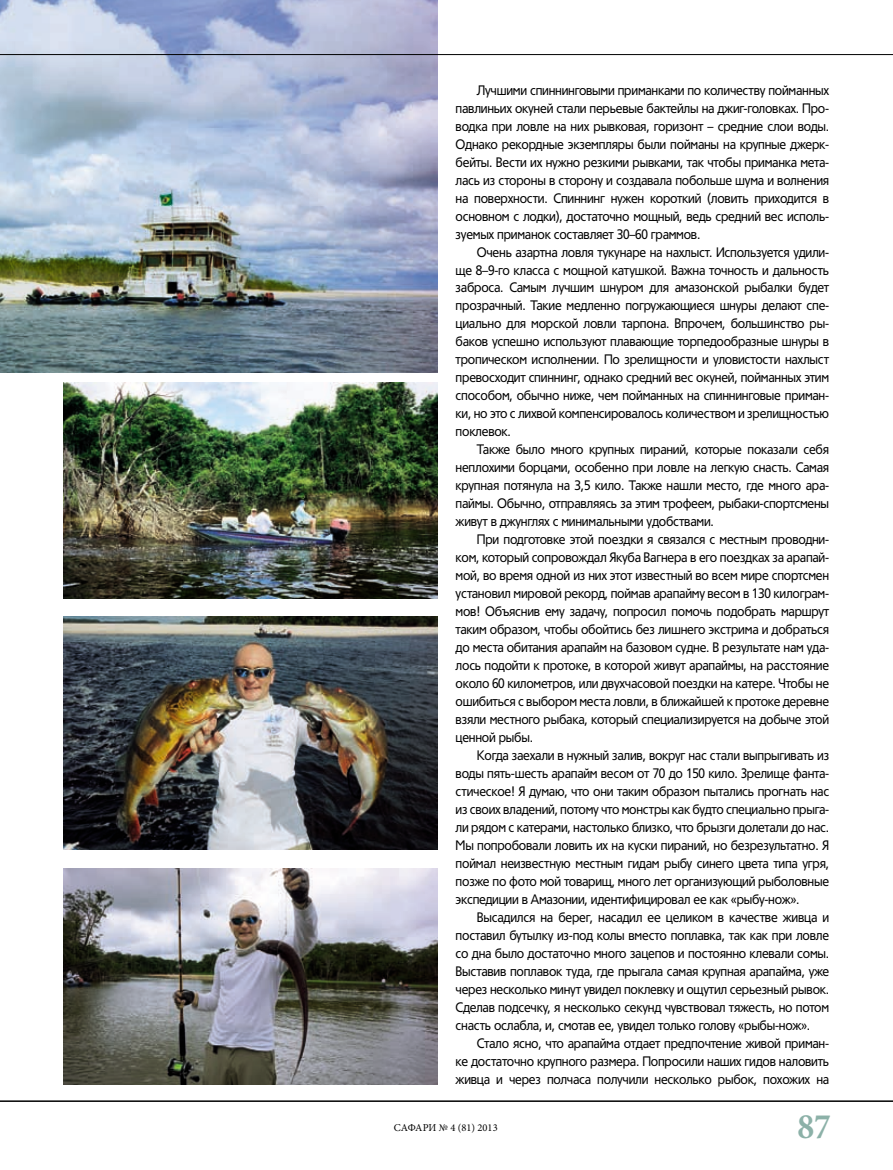
<style>
.page{position:relative;width:893px;height:1170px;background:#fff}
.page>*{position:absolute;margin:0;border:0;box-sizing:border-box;transform-origin:0 0}
.t1{font:700 condensed 36px "Minion Pro";color:#8cb1a8}
.t2{font:13.5px/18px "Tornado Cyr";letter-spacing:-.02em;color:#000;text-align:justify;scale:.9 1}
.t3{font:10.5px "Minion Pro";color:#000}
</style>
<div class="page">
<img style="left:0;top:0;width:437px;height:373px">
<hr style="left:0;top:54px;width:893px;height:1px;background:#000">
<hr style="left:0;top:1100px;width:893px;height:1px;background:#000">
<img style="left:64px;top:382px;width:373px;height:216px">
<img style="left:64px;top:616px;width:373px;height:233px">
<img style="left:64px;top:868px;width:373px;height:216px">
<p class="t2" style="left:456px;top:81px;width:417px;text-indent:21px">Лучшими спиннинговыми приманками по количеству пойманных павлиньих окуней стали перьевые бактейлы на джиг-головках. Про&shy;водка при ловле на них рывковая, горизонт – средние слои воды.<br>Однако рекордные экземпляры были пойманы на крупные джерк&shy;бейты. Вести их нужно резкими рывками, так чтобы приманка мета&shy;лась из стороны в сторону и создавала побольше шума и волнения на поверхности. Спиннинг нужен короткий (ловить приходится в основном с лодки), достаточно мощный, ведь средний вес исполь&shy;зуемых приманок составляет 30–60 граммов.</p>
<p class="t2" style="left:456px;top:243px;width:417px;text-indent:21px">Очень азартна ловля тукунаре на нахлыст. Используется удили&shy;ще 8–9-го класса с мощной катушкой. Важна точность и дальность заброса. Самым лучшим шнуром для амазонской рыбалки будет прозрачный. Такие медленно погружающиеся шнуры делают спе&shy;циально для морской ловли тарпона. Впрочем, большинство ры&shy;баков успешно используют плавающие торпедообразные шнуры в тропическом исполнении. По зрелищности и уловистости нахлыст превосходит спиннинг, однако средний вес окуней, пойманных этим способом, обычно ниже, чем пойманных на спиннинговые приман&shy;ки, но это с лихвой компенсировалось количеством и зрелищностью поклевок.</p>
<p class="t2" style="left:456px;top:441px;width:417px;text-indent:21px">Также было много крупных пираний, которые показали себя неплохими борцами, особенно при ловле на легкую снасть. Самая крупная потянула на 3,5 кило. Также нашли место, где много ара&shy;паймы. Обычно, отправляясь за этим трофеем, рыбаки-спортсмены живут в джунглях с минимальными удобствами.</p>
<p class="t2" style="left:456px;top:531px;width:417px;text-indent:21px">При подготовке этой поездки я связался с местным проводни&shy;ком, который сопровождал Якуба Вагнера в его поездках за арапай&shy;мой, во время одной из них этот известный во всем мире спортсмен установил мировой рекорд, поймав арапайму весом в 130 килограм&shy;мов! Объяснив ему задачу, попросил помочь подобрать маршрут таким образом, чтобы обойтись без лишнего экстрима и добраться до места обитания арапайм на базовом судне. В результате нам уда&shy;лось подойти к протоке, в которой живут арапаймы, на расстояние около 60 километров, или двухчасовой поездки на катере. Чтобы не ошибиться с выбором места ловли, в ближайшей к протоке деревне взяли местного рыбака, который специализируется на добыче этой ценной рыбы.</p>
<p class="t2" style="left:456px;top:746px;width:417px;text-indent:21px">Когда заехали в нужный залив, вокруг нас стали выпрыгивать из воды пять-шесть арапайм весом от 70 до 150 кило. Зрелище фанта&shy;стическое! Я думаю, что они таким образом пытались прогнать нас из своих владений, потому что монстры как будто специально прыга&shy;ли рядом с катерами, настолько близко, что брызги долетали до нас.<br>Мы попробовали ловить их на куски пираний, но безрезультатно. Я поймал неизвестную местным гидам рыбу синего цвета типа угря, позже по фото мой товарищ, много лет организующий рыболовные экспедиции в Амазонии, идентифицировал ее как «рыбу-нож».</p>
<p class="t2" style="left:456px;top:908px;width:417px;text-indent:21px">Высадился на берег, насадил ее целиком в качестве живца и поставил бутылку из-под колы вместо поплавка, так как при ловле со дна было достаточно много зацепов и постоянно клевали сомы.<br>Выставив поплавок туда, где прыгала самая крупная арапайма, уже через несколько минут увидел поклевку и ощутил серьезный рывок.<br>Сделав подсечку, я несколько секунд чувствовал тяжесть, но потом снасть ослабла, и, смотав ее, увидел только голову «рыбы-нож».</p>
<p class="t2" style="left:456px;top:1034px;width:417px;text-indent:21px">Стало ясно, что арапайма отдает предпочтение живой приман&shy;ке достаточно крупного размера. Попросили наших гидов наловить живца и через полчаса получили несколько рыбок, похожих на</p>
<p class="t3" style="left:394px;top:1120px;width:105px">САФАРИ № 4 (81) 2013</p>
<h1 class="t1" style="left:797px;top:1101px;width:35px">87</h1>
</div>
